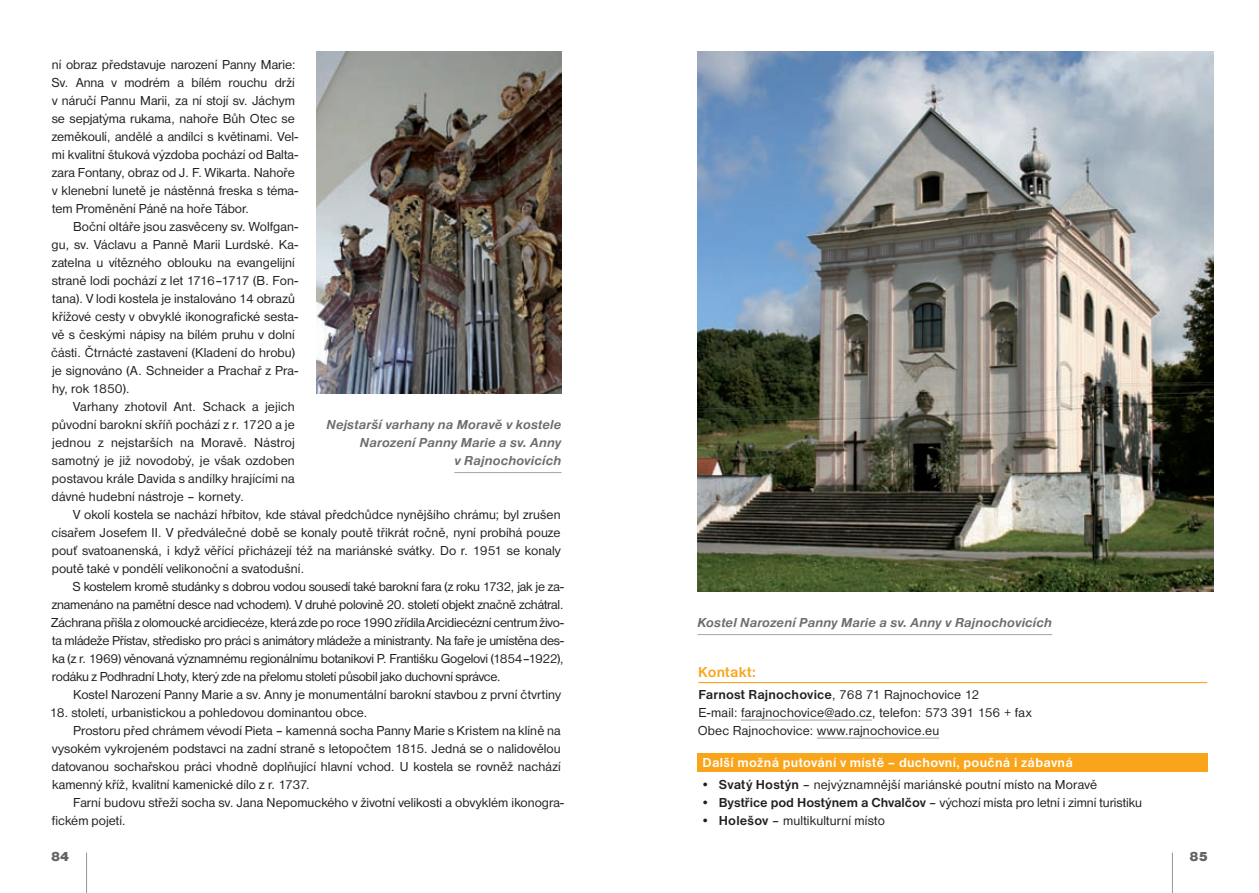
<style>
.page{position:relative;width:1259px;height:893px;background:#fff}
.page>*{position:absolute;margin:0;border:0;box-sizing:border-box;transform-origin:0 0}
.t1{font:700 15px "Nimbus Sans DOT";letter-spacing:.015em;color:#f9a51b}
.t2{font:13.5px/18px "Nimbus Sans DOT";color:#231f20}
.t3{font:italic 700 13.5px/18px "Nimbus Sans DOT";letter-spacing:.005em;color:#6c6d70;text-align:right}
.t4{font:700 13.5px "Nimbus Sans DOT";letter-spacing:.025em;color:#fff}
.t5{font:13.5px "Nimbus Sans DOT Blac";color:#636366}
.s1{font-weight:700}
</style>
<div class="page">
<hr style="left:86px;top:853px;width:1px;height:40px;background:#939598">
<hr style="left:1172px;top:853px;width:1px;height:40px;background:#939598">
<div style="left:697px;top:753px;width:511px;height:18px;background:#f9a51b"></div>
<hr style="left:698px;top:682px;width:509px;height:1px;background:#f9a51b">
<hr style="left:741px;top:719px;width:131px;height:2px;background:#a8a9ad">
<hr style="left:817px;top:737px;width:122px;height:2px;background:#a8a9ad">
<img style="left:697px;top:51px;width:516px;height:540px">
<img style="left:317px;top:51px;width:244px;height:342px">
<hr style="left:454px;top:472px;width:107px;height:1px;background:#a8a9ad">
<hr style="left:697px;top:634px;width:355px;height:1px;background:#a8a9ad">
<p class="t2" style="left:51px;top:56px;width:248px">ní obraz představuje narození Panny Marie:<br>Sv. Anna v modrém a bílém rouchu drží v náručí Pannu Marii, za ní stojí sv. Jáchym se sepjatýma rukama, nahoře Bůh Otec se zeměkoulí, andělé a andílci s květinami. Vel&shy;mi kvalitní štuková výzdoba pochází od Balta&shy;zara Fontany, obraz od J. F. Wikarta. Nahoře v klenební lunetě je nástěnná freska s téma&shy;tem Proměnění Páně na hoře Tábor.</p>
<p class="t2" style="left:51px;top:218px;width:248px;text-indent:22px">Boční oltáře jsou zasvěceny sv. Wolfgan&shy;gu, sv. Václavu a Panně Marii Lurdské. Ka&shy;zatelna u vítězného oblouku na evangelijní straně lodi pochází z let 1716–1717 (B. Fon&shy;tana). V lodi kostela je instalováno 14 obrazů křížové cesty v obvyklé ikonografické sesta&shy;vě s českými nápisy na bílém pruhu v dolní části. Čtrnácté zastavení (Kladení do hrobu) je signováno (A. Schneider a Prachař z Pra&shy;hy, rok 1850).</p>
<p class="t2" style="left:52px;top:398px;width:245px;text-align:justify;text-indent:22px">Varhany zhotovil Ant. Schack a jejich původní barokní skříň pochází z r. 1720 a je jednou z nejstarších na Moravě. Nástroj samotný je již novodobý, je však ozdoben postavou krále Davida s andílky hrajícími na dávné hudební nástroje – kornety.</p>
<p class="t2" style="left:51px;top:506px;width:511px;text-align:justify;text-indent:22px">V okolí kostela se nachází hřbitov, kde stával předchůdce nynějšího chrámu; byl zrušen císařem Josefem II. V předválečné době se konaly poutě třikrát ročně, nyní probíhá pouze pouť svatoanenská, i když věřící přicházejí též na mariánské svátky. Do r. 1951 se konaly poutě také v pondělí velikonoční a svatodušní.</p>
<p class="t2" style="left:51px;top:578px;width:514px;text-align:justify;text-indent:21px">S kostelem kromě studánky s dobrou vodou sousedí také barokní fara (z roku 1732, jak je za&shy;znamenáno na pamětní desce nad vchodem). V druhé polovině 20. století objekt značně zchátral.<br>Záchrana přišla z olomoucké arcidiecéze, která zde po roce 1990 zřídila Arcidiecézní centrum živo&shy;ta mládeže Přístav, středisko pro práci s animátory mládeže a ministranty. Na faře je umístěna des&shy;ka (z r. 1969) věnovaná významnému regionálnímu botanikovi P. Františku Gogelovi (1854–1922), rodáku z Podhradní Lhoty, který zde na přelomu století působil jako duchovní správce.</p>
<p class="t2" style="left:73px;top:686px;width:489px">Kostel Narození Panny Marie a sv. Anny je monumentální barokní stavbou z první čtvrtiny</p>
<p class="t2" style="left:50px;top:704px;width:319px">18. století, urbanistickou a pohledovou dominantou obce.</p>
<p class="t2" style="left:73px;top:722px;width:489px">Prostoru před chrámem vévodí Pieta – kamenná socha Panny Marie s Kristem na klíně na</p>
<p class="t2" style="left:52px;top:740px;width:510px">vysokém vykrojeném podstavci na zadní straně s letopočtem 1815. Jedná se o nalidovělou</p>
<p class="t2" style="left:52px;top:758px;width:511px">datovanou sochařskou práci vhodně doplňující hlavní vchod. U kostela se rovněž nachází</p>
<p class="t2" style="left:52px;top:776px;width:259px">kamenný kříž, kvalitní kamenické dílo z r. 1737.</p>
<p class="t2" style="left:73px;top:794px;width:492px">Farní budovu střeží socha sv. Jana Nepomuckého v životní velikosti a obvyklém ikonogra-</p>
<p class="t2" style="left:52px;top:812px;width:76px">fickém pojetí.</p>
<p class="t3" style="left:326px;top:416px;width:236px">Nejstarší varhany na Moravě v kostele<br>Narození Panny Marie a sv. Anny<br>v Rajnochovicích</p>
<p class="t3" style="left:697px;top:614px;width:356px">Kostel Narození Panny Marie a sv. Anny v Rajnochovicích</p>
<p class="t1" style="left:698px;top:663px;width:59px">Kontakt:</p>
<p class="t2" style="left:697px;top:686px;width:335px"><span class="s1">Farnost Rajnochovice</span>, 768 71 Rajnochovice 12<br>E-mail: farajnochovice@ado.cz, telefon: 573 391 156 + fax<br>Obec Rajnochovice: www.rajnochovice.eu</p>
<p class="t4" style="left:702px;top:754px;width:372px">Další možná putování v místě – duchovní, poučná i zábavná</p>
<p class="t2" style="left:701px;top:776px;width:398px">• <span class="s1">Svatý Hostýn</span> – nejvýznamnější mariánské poutní místo na Moravě</p>
<p class="t2" style="left:701px;top:794px;width:443px">• <span class="s1">Bystřice pod Hostýnem a Chvalčov</span> – výchozí místa pro letní i zimní turistiku</p>
<p class="t2" style="left:701px;top:812px;width:185px">• <span class="s1">Holešov</span> – multikulturní místo</p>
<p class="t5" style="left:51px;top:849px;width:20px">84</p>
<p class="t5" style="left:1189px;top:849px;width:20px">85</p>
</div>
